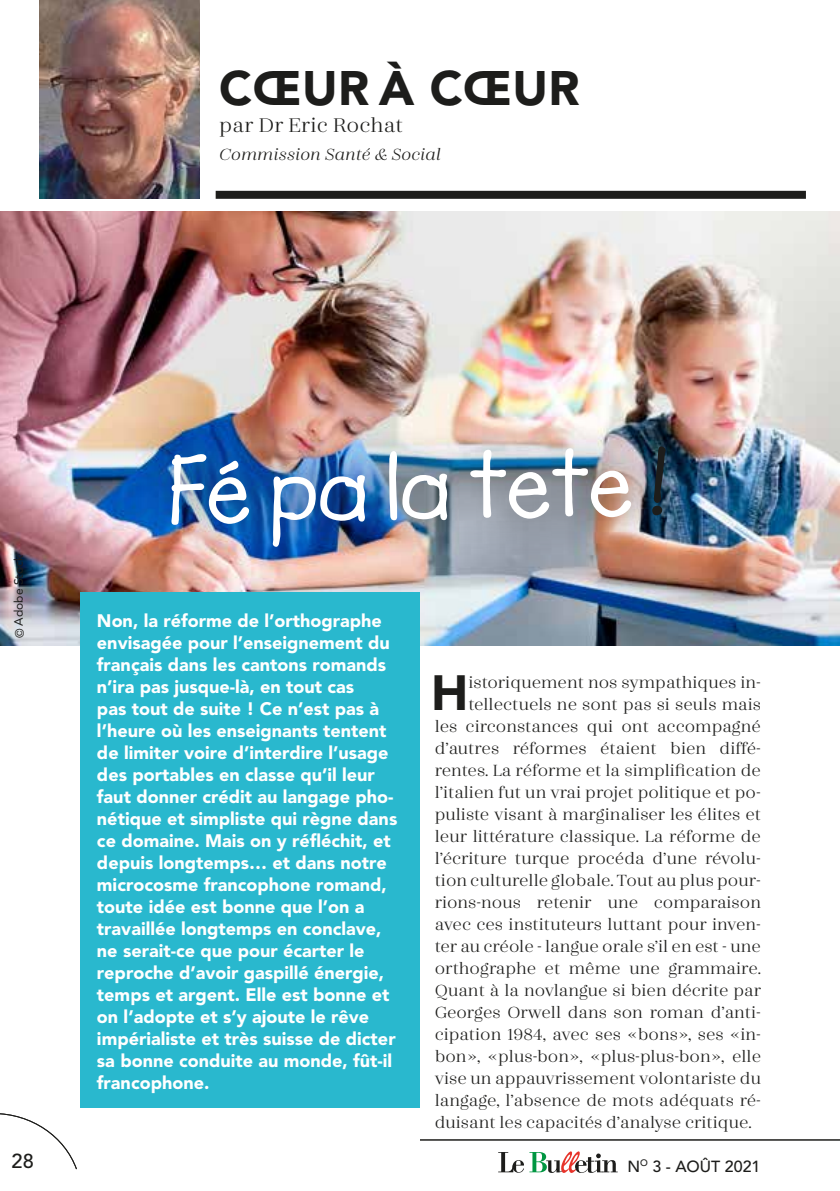
<style>
.page{position:relative;width:840px;height:1191px;background:#fff}
.page>*{position:absolute;margin:0;border:0;box-sizing:border-box;transform-origin:0 0}
.t1{font:700 96px "Lemonade ICG";color:#fff}
.t2{font:900 49px "Avenir";color:#1d1d1b}
.t3{font:900 48px "Avenir";letter-spacing:.01em;color:#1d1d1b}
.t4{font:22px "Zahrah";letter-spacing:.01em;color:#1d1d1b}
.t5{font:500 20px "Avenir";color:#1d1d1b}
.t6{font:18px "Zahrah";color:#1d1d1b}
.t7{font:900 18px/22px "Avenir";color:#fff}
.t8{font:italic 18px "Zahrah";letter-spacing:.01em;color:#1d1d1b}
.t9{font:500 16px "Avenir";color:#1d1d1b}
.t10{font:12px "Avenir";color:#1d1d1b}
.s1{color:#1d1d1b}
</style>
<div class="page">
<svg style="left:498px;top:1152px;width:25px;height:20px"></svg>
<svg style="left:529px;top:1151px;width:88px;height:22px"></svg>
<img style="left:0;top:211px;width:839px;height:434px">
<div style="left:80px;top:592px;width:339px;height:515px;background:#29b8ce"></div>
<svg style="left:0;top:1113px;width:77px;height:57px"></svg>
<hr style="left:420px;top:1139px;width:419px;height:1px;background:#1d1d1b">
<div style="left:215px;top:191px;width:590px;height:8px;background:#1d1d1b"></div>
<img style="left:40px;top:0;width:159px;height:198px">
<img style="left:125px;top:400px;width:587px;height:190px">
<h3 class="t3" style="left:219px;top:59px;width:361px">CŒUR À CŒUR</h3>
<p class="t4" style="left:219px;top:113px;width:185px">par Dr Eric Rochat</p>
<p class="t8" style="left:219px;top:144px;width:223px">Commission Santé &amp; Social</p>
<p class="t10" style="left:12px;top:638px;width:84px;rotate:-90deg">© Adobe Stock</p>
<h1 class="t1" style="left:167px;top:434px;width:501px;rotate:-1deg">Fé pa la tete <span class="s1">!</span></h1>
<p class="t7" style="left:97px;top:609px;width:302px">Non, la réforme de l’orthographe envisagée pour l’enseignement du français dans les cantons romands n’ira pas jusque-là, en tout cas<br>pas tout de suite ! Ce n’est pas à l’heure où les enseignants tentent de limiter voire d’interdire l’usage des portables en classe qu’il leur faut donner crédit au langage pho&shy;nétique et simpliste qui règne dans ce domaine. Mais on y réfléchit, et depuis longtemps… et dans notre microcosme francophone romand, toute idée est bonne que l’on a travaillée longtemps en conclave, ne serait-ce que pour écarter le reproche d’avoir gaspillé énergie, temps et argent. Elle est bonne et on l’adopte et s’y ajoute le rêve impérialiste et très suisse de dicter sa bonne conduite au monde, fût-il francophone.</p>
<h2 class="t2" style="left:431px;top:663px;width:39px">H</h2>
<p class="t6" style="left:468px;top:672px;width:294px">istoriquement nos sympathiques in-</p>
<p class="t6" style="left:468px;top:694px;width:294px">tellectuels ne sont pas si seuls mais</p>
<p class="t6" style="left:434px;top:716px;width:327px">les circonstances qui ont accompagné</p>
<p class="t6" style="left:434px;top:738px;width:328px">d’autres réformes étaient bien diffé-</p>
<p class="t6" style="left:434px;top:760px;width:328px">rentes. La réforme et la simplification de</p>
<p class="t6" style="left:434px;top:782px;width:327px">l’italien fut un vrai projet politique et po-</p>
<p class="t6" style="left:434px;top:804px;width:327px">puliste visant à marginaliser les élites et</p>
<p class="t6" style="left:434px;top:826px;width:327px">leur littérature classique. La réforme de</p>
<p class="t6" style="left:434px;top:848px;width:327px">l’écriture turque procéda d’une révolu-</p>
<p class="t6" style="left:434px;top:870px;width:327px">tion culturelle globale. Tout au plus pour-</p>
<p class="t6" style="left:434px;top:892px;width:327px">rions-nous retenir une comparaison</p>
<p class="t6" style="left:434px;top:914px;width:327px">avec ces instituteurs luttant pour inven-</p>
<p class="t6" style="left:434px;top:936px;width:328px">ter au créole - langue orale s’il en est - une</p>
<p class="t6" style="left:434px;top:958px;width:327px">orthographe et même une grammaire.</p>
<p class="t6" style="left:434px;top:980px;width:327px">Quant à la novlangue si bien décrite par</p>
<p class="t6" style="left:434px;top:1002px;width:327px">Georges Orwell dans son roman d’anti-</p>
<p class="t6" style="left:434px;top:1024px;width:327px">cipation 1984, avec ses «bons», ses «in-</p>
<p class="t6" style="left:434px;top:1046px;width:328px">bon», «plus-bon», «plus-plus-bon», elle</p>
<p class="t6" style="left:434px;top:1068px;width:327px">vise un appauvrissement volontariste du</p>
<p class="t6" style="left:434px;top:1090px;width:327px">langage, l’absence de mots adéquats ré-</p>
<p class="t6" style="left:434px;top:1112px;width:318px">duisant les capacités d’analyse critique.</p>
<p class="t5" style="left:12px;top:1149px;width:24px">28</p>
<p class="t9" style="left:627px;top:1156px;width:134px">N<sup>O</sup> 3 - AOÛT 2021</p>
</div>
